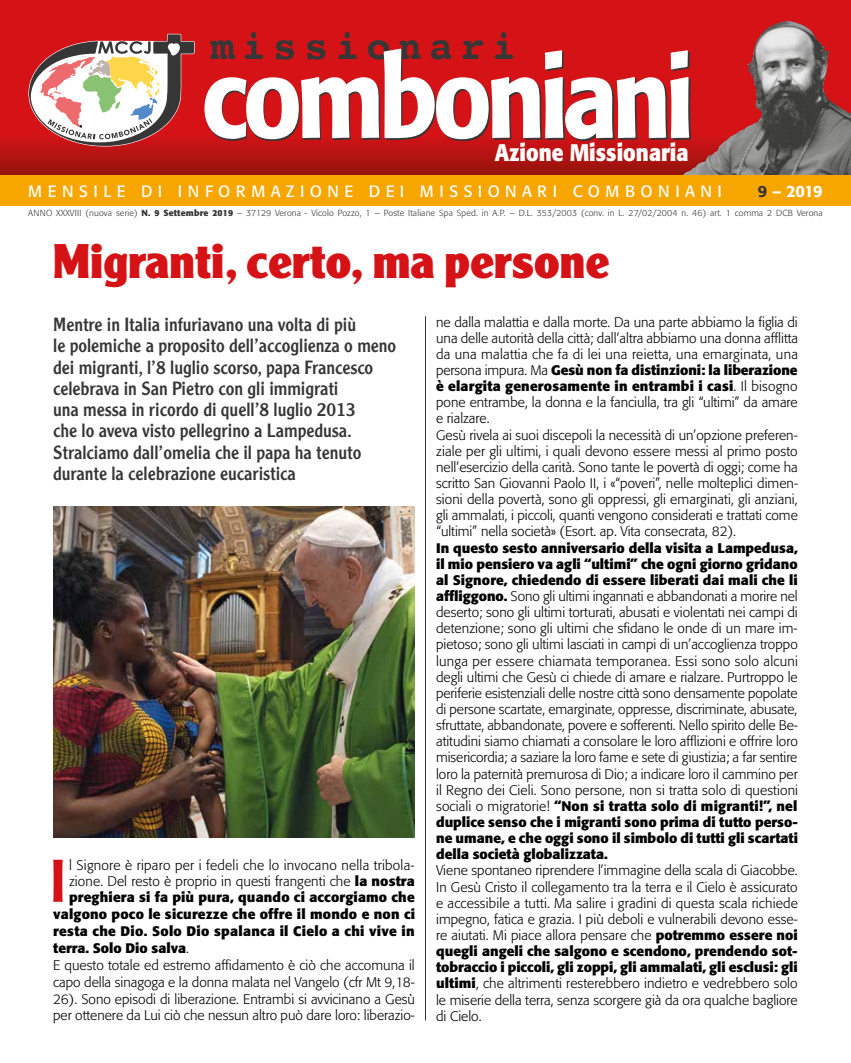
<style>
.page{position:relative;width:851px;height:1063px;background:#fff}
.page>*{position:absolute;margin:0;border:0;box-sizing:border-box;transform-origin:0 0}
.t1{font:500 111.88px "Formata";letter-spacing:-.06em;color:#fff;scale:.88 1}
.t2{font:500 58.88px "Clearface Gothic LH";color:#d51317}
.t3{font:900 47.5px "Clearface Gothic LH";letter-spacing:.005em;color:#d51317}
.t4{font:700 40px "Courier";letter-spacing:.18em;color:#373636}
.t5{font:700 23.75px "Formata";color:#fff;scale:.88 1}
.t6{font:18.75px/21.2px "Clearface Gothic LH";color:#373636}
.t7{font:16.25px "Formata";letter-spacing:.33em;color:#fff}
.t8{font:500 16.25px "Formata";color:#fff}
.t9{font:300 13.75px/16.1px "Formata";color:#000;text-align:justify}
.t10{font:700 13.75px "Formata";letter-spacing:.015em;color:#000}
.t11{font:300 13.75px "Formata";letter-spacing:.02em;color:#000}
.t12{font:300 8.75px "Formata";letter-spacing:.02em;color:#373636}
.s1{color:#373636}
.s2{font-weight:700}
.s3{font-weight:300}
</style>
<div class="page">
<svg style="left:0;top:0;width:850px;height:175px;background:#c61314"></svg>
<div style="left:0;top:175px;width:850px;height:30px;background:#f7a600"></div>
<img style="left:682px;top:15px;width:168px;height:160px">
<svg style="left:206px;top:50px;width:484px;height:91px;background:#8b2325"></svg>
<svg style="left:28px;top:34px;width:167px;height:113px"></svg>
<hr style="left:425px;top:316px;width:1px;height:704px;background:#373636">
<img style="left:53px;top:507px;width:362px;height:330px">
<h3 class="t4" style="left:211px;top:14px;width:306px">missionari</h3>
<h1 class="t1" style="left:201px;top:30px;width:562px">comboniani</h1>
<h3 class="t5" style="left:494px;top:138px;width:222px">Azione Missionaria</h3>
<p class="t7" style="left:28px;top:181px;width:695px">MENSILE DI INFORMAZIONE DEI MISSIONARI COMBONIANI</p>
<p class="t8" style="left:757px;top:181px;width:66px"><span class="s1">9</span> – 2019</p>
<p class="t12" style="left:28px;top:208px;width:795px">ANNO XXXVIII (nuova serie) <span class="s2">N. 9 Settembre 2019</span> – 37129 Verona - Vicolo Pozzo, 1 – Poste Italiane Spa Sped. in A.P. – D.L. 353/2003 (conv. in L. 27/02/2004 n. 46) art. 1 comma 2 DCB Verona</p>
<h3 class="t3" style="left:53px;top:232px;width:557px">Migranti, certo, ma persone</h3>
<p class="t6" style="left:53px;top:314px;width:344px">Mentre in Italia infuriavano una volta di più<br>le polemiche a proposito dell’accoglienza o meno dei migranti, l’8 luglio scorso, papa Francesco celebrava in San Pietro con gli immigrati<br>una messa in ricordo di quell’8 luglio 2013<br>che lo aveva visto pellegrino a Lampedusa.<br>Stralciamo dall’omelia che il papa ha tenuto durante la celebrazione eucaristica</p>
<h2 class="t2" style="left:50px;top:844px;width:18px">I</h2>
<p class="t11" style="left:69px;top:857px;width:347px">l Signore è riparo per i fedeli che lo invocano nella tribola-</p>
<p class="t9" style="left:69px;top:873px;width:347px">zione. Del resto è proprio in questi frangenti che <span class="s2">la nostra</span></p>
<p class="t10" style="left:69px;top:888px;width:347px">preghiera si fa più pura, quando ci accorgiamo che</p>
<p class="t10" style="left:53px;top:905px;width:363px">valgono poco le sicurezze che offre il mondo e non ci</p>
<p class="t10" style="left:53px;top:922px;width:363px">resta che Dio. Solo Dio spalanca il Cielo a chi vive in</p>
<p class="t10" style="left:53px;top:939px;width:137px">terra. Solo Dio salva<span class="s3">.</span></p>
<p class="t9" style="left:53px;top:957px;width:363px">E questo totale ed estremo affidamento è ciò che accomuna il</p>
<p class="t9" style="left:53px;top:974px;width:363px">capo della sinagoga e la donna malata nel Vangelo (cfr Mt 9,18-</p>
<p class="t9" style="left:53px;top:991px;width:363px">26). Sono episodi di liberazione. Entrambi si avvicinano a Gesù</p>
<p class="t9" style="left:53px;top:1008px;width:363px">per ottenere da Lui ciò che nessun altro può dare loro: liberazio-</p>
<p class="t9" style="left:436px;top:314px;width:363px;text-align:left">ne dalla malattia e dalla morte. Da una parte abbiamo la figlia di una delle autorità della città; dall’altra abbiamo una donna afflitta da una malattia che fa di lei una reietta, una emarginata, una persona impura. Ma <span class="s2">Gesù non fa distinzioni: la liberazione è elargita generosamente in entrambi i casi</span>. Il bisogno pone entrambe, la donna e la fanciulla, tra gli “ultimi” da amare e rialzare.<br>Gesù rivela ai suoi discepoli la necessità di un’opzione preferen&shy;ziale per gli ultimi, i quali devono essere messi al primo posto nell’esercizio della carità. Sono tante le povertà di oggi; come ha scritto San Giovanni Paolo II, i «“poveri”, nelle molteplici dimen&shy;sioni della povertà, sono gli oppressi, gli emarginati, gli anziani, gli ammalati, i piccoli, quanti vengono considerati e trattati come “ultimi” nella società» (Esort. ap. Vita consecrata, 82).</p>
<p class="t9" style="left:436px;top:540px;width:363px"><span class="s2">In questo sesto anniversario della visita a Lampedusa, il mio pensiero va agli “ultimi” che ogni giorno gridano al Signore, chiedendo di essere liberati dai mali che li affliggono.</span> Sono gli ultimi ingannati e abbandonati a morire nel deserto; sono gli ultimi torturati, abusati e violentati nei campi di detenzione; sono gli ultimi che sfidano le onde di un mare im&shy;pietoso; sono gli ultimi lasciati in campi di un’accoglienza troppo lunga per essere chiamata temporanea. Essi sono solo alcuni degli ultimi che Gesù ci chiede di amare e rialzare. Purtroppo le periferie esistenziali delle nostre città sono densamente popolate di persone scartate, emarginate, oppresse, discriminate, abusate, sfruttate, abbandonate, povere e sofferenti. Nello spirito delle Be&shy;atitudini siamo chiamati a consolare le loro afflizioni e offrire loro misericordia; a saziare la loro fame e sete di giustizia; a far sentire loro la paternità premurosa di Dio; a indicare loro il cammino per il Regno dei Cieli. Sono persone, non si tratta solo di questioni sociali o migratorie! <span class="s2">“Non si tratta solo di migranti!”, nel duplice senso che i migranti sono prima di tutto perso&shy;ne umane, e che oggi sono il simbolo di tutti gli scartati della società globalizzata.</span></p>
<p class="t9" style="left:436px;top:863px;width:363px">Viene spontaneo riprendere l’immagine della scala di Giacobbe.<br>In Gesù Cristo il collegamento tra la terra e il Cielo è assicurato e accessibile a tutti. Ma salire i gradini di questa scala richiede impegno, fatica e grazia. I più deboli e vulnerabili devono esse&shy;re aiutati. Mi piace allora pensare che <span class="s2">potremmo essere noi quegli angeli che salgono e scendono, prendendo sot&shy;tobraccio i piccoli, gli zoppi, gli ammalati, gli esclusi: gli ultimi</span>, che altrimenti resterebbero indietro e vedrebbero solo le miserie della terra, senza scorgere già da ora qualche bagliore di Cielo.</p>
</div>
